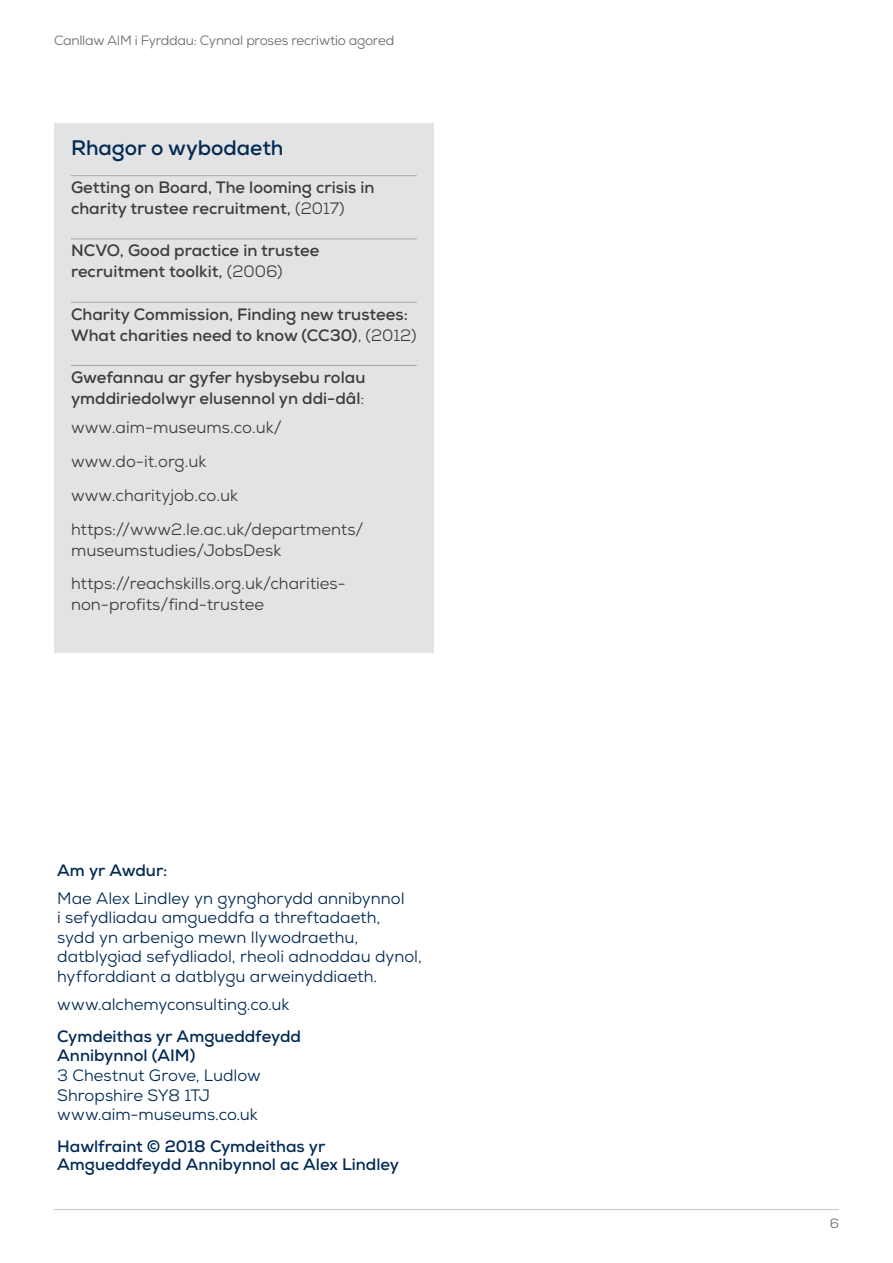
<style>
.page{position:relative;width:893px;height:1263px;background:#fff}
.page>*{position:absolute;margin:0;border:0;box-sizing:border-box;transform-origin:0 0}
.t1{font:700 21px "Nexa";color:#002953}
.t2{font:16.5px/19.5px "Nexa";color:#002953}
.t3{font:700 16.5px/21px "Nexa";color:#3c3c3b}
.t4{font:16.5px/33.8px "Nexa";color:#3c3c3b}
.t5{font:700 16.5px/19.5px "Nexa";color:#002953}
.t6{font:13.5px "Nexa";letter-spacing:-.02em;color:#6b6b6a}
.s1{font-weight:400}
</style>
<div class="page">
<hr style="left:54px;top:1209px;width:785px;height:1px;background:#c6c6c6">
<div style="left:54px;top:123px;width:380px;height:530px;background:#e3e3e3"></div>
<hr style="left:71px;top:175px;width:346px;height:1px;background:#a8a8a7">
<hr style="left:71px;top:239px;width:346px;height:1px;background:#a8a8a7">
<hr style="left:71px;top:302px;width:346px;height:1px;background:#a8a8a7">
<hr style="left:71px;top:365px;width:346px;height:1px;background:#a8a8a7">
<p class="t6" style="left:54px;top:32px;width:342px">Canllaw AIM i Fyrddau: Cynnal proses recriwtio agored</p>
<p class="t1" style="left:71px;top:134px;width:214px">Rhagor o wybodaeth</p>
<p class="t3" style="left:71px;top:177px;width:305px">Getting on Board, The looming crisis in charity trustee recruitment, <span class="s1">(2017)</span></p>
<p class="t3" style="left:71px;top:240px;width:250px">NCVO, Good practice in trustee recruitment toolkit, <span class="s1">(2006)</span></p>
<p class="t3" style="left:71px;top:303px;width:347px">Charity Commission, Finding new trustees:<br>What charities need to know (CC30)<span class="s1">, (2012)</span></p>
<p class="t3" style="left:71px;top:367px;width:296px">Gwefannau ar gyfer hysbysebu rolau ymddiriedolwyr elusennol yn ddi-dâl<span class="s1">:</span></p>
<p class="t4" style="left:71px;top:411px;width:294px">www.aim-museums.co.uk/ www.do-it.org.uk www.charityjob.co.uk https://www2.le.ac.uk/departments/</p>
<p class="t4" style="left:71px;top:533px;width:276px">museumstudies/JobsDesk https://reachskills.org.uk/charities-</p>
<p class="t4" style="left:71px;top:588px;width:195px">non-profits/find-trustee</p>
<p class="t5" style="left:57px;top:860px;width:112px">Am yr Awdur:</p>
<p class="t2" style="left:57px;top:888px;width:366px">Mae Alex Lindley yn gynghorydd annibynnol<br>i sefydliadau amgueddfa a threftadaeth, sydd yn arbenigo mewn llywodraethu, datblygiad sefydliadol, rheoli adnoddau dynol, hyfforddiant a datblygu arweinyddiaeth.</p>
<p class="t2" style="left:57px;top:994px;width:234px">www.alchemyconsulting.co.uk</p>
<p class="t5" style="left:57px;top:1026px;width:245px">Cymdeithas yr Amgueddfeydd<br>Annibynnol (AIM)</p>
<p class="t2" style="left:57px;top:1065px;width:205px">3 Chestnut Grove, Ludlow<br>Shropshire SY8 1TJ www.aim-museums.co.uk</p>
<p class="t5" style="left:57px;top:1136px;width:343px;line-height:18.8px">Hawlfraint © 2018 Cymdeithas yr<br>Amgueddfeydd Annibynnol ac Alex Lindley</p>
<p class="t6" style="left:830px;top:1215px;width:11px">6</p>
</div>
